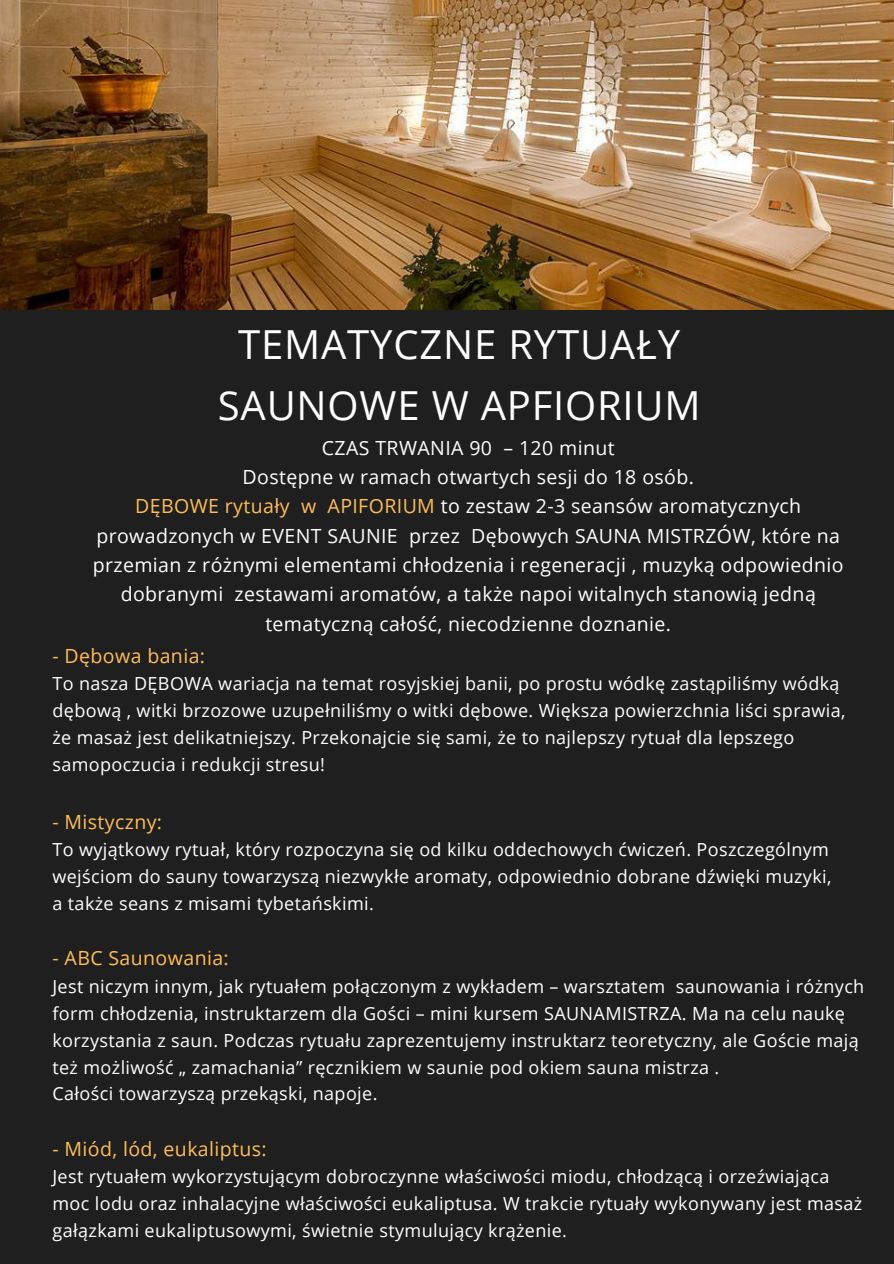
<style>
.page{position:relative;width:894px;height:1264px;background:#fff}
.page>*{position:absolute;margin:0;border:0;box-sizing:border-box;transform-origin:0 0}
.t1{font:40.05px/60.3px "Open Sans";letter-spacing:.02em;color:#fff;text-align:center}
.t2{font:19.5px/29.4px "Open Sans";letter-spacing:.02em;color:#fff;text-align:center}
.t3{font:19.5px "Open Sans";letter-spacing:.02em;color:#ffbd59}
.t4{font:18px/26.8px "Open Sans";letter-spacing:.02em;color:#fff}
.s1{color:#ffbd59}
</style>
<div class="page">
<div style="left:0;top:0;width:893px;height:1263px;background:#201f1f"></div>
<img style="left:0;top:0;width:893px;height:310px">
<h1 class="t1" style="left:218px;top:314px;width:484px">TEMATYCZNE RYTUAŁY<br>SAUNOWE W APFIORIUM</h1>
<p class="t2" style="left:93px;top:432px;width:752px">CZAS TRWANIA 90 – 120 minut<br>Dostępne w ramach otwartych sesji do 18 osób.<br><span class="s1">DĘBOWE rytuały w APIFORIUM</span> to zestaw 2-3 seansów aromatycznych prowadzonych w EVENT SAUNIE przez Dębowych SAUNA MISTRZÓW, które na przemian z różnymi elementami chłodzenia i regeneracji , muzyką odpowiednio dobranymi zestawami aromatów, a także napoi witalnych stanowią jedną tematyczną całość, niecodzienne doznanie.</p>
<p class="t3" style="left:52px;top:642px;width:154px">- Dębowa bania:</p>
<p class="t4" style="left:52px;top:670px;width:794px">To nasza DĘBOWA wariacja na temat rosyjskiej banii, po prostu wódkę zastąpiliśmy wódką dębową , witki brzozowe uzupełniliśmy o witki dębowe. Większa powierzchnia liści sprawia, że masaż jest delikatniejszy. Przekonajcie się sami, że to najlepszy rytuał dla lepszego samopoczucia i redukcji stresu!</p>
<p class="t3" style="left:52px;top:808px;width:111px">- Mistyczny:</p>
<p class="t4" style="left:52px;top:836px;width:780px">To wyjątkowy rytuał, który rozpoczyna się od kilku oddechowych ćwiczeń. Poszczególnym wejściom do sauny towarzyszą niezwykłe aromaty, odpowiednio dobrane dźwięki muzyki, a także seans z misami tybetańskimi.</p>
<p class="t3" style="left:52px;top:944px;width:178px">- ABC Saunowania:</p>
<p class="t4" style="left:52px;top:972px;width:813px">Jest niczym innym, jak rytuałem połączonym z wykładem – warsztatem saunowania i różnych form chłodzenia, instruktarzem dla Gości – mini kursem SAUNAMISTRZA. Ma na celu naukę korzystania z saun. Podczas rytuału zaprezentujemy instruktarz teoretyczny, ale Goście mają też możliwość „ zamachania” ręcznikiem w saunie pod okiem sauna mistrza .<br>Całości towarzyszą przekąski, napoje.</p>
<p class="t3" style="left:52px;top:1134px;width:216px">- Miód, lód, eukaliptus:</p>
<p class="t4" style="left:52px;top:1162px;width:811px">Jest rytuałem wykorzystującym dobroczynne właściwości miodu, chłodzącą i orzeźwiająca moc lodu oraz inhalacyjne właściwości eukaliptusa. W trakcie rytuały wykonywany jest masaż gałązkami eukaliptusowymi, świetnie stymulujący krążenie.</p>
</div>
